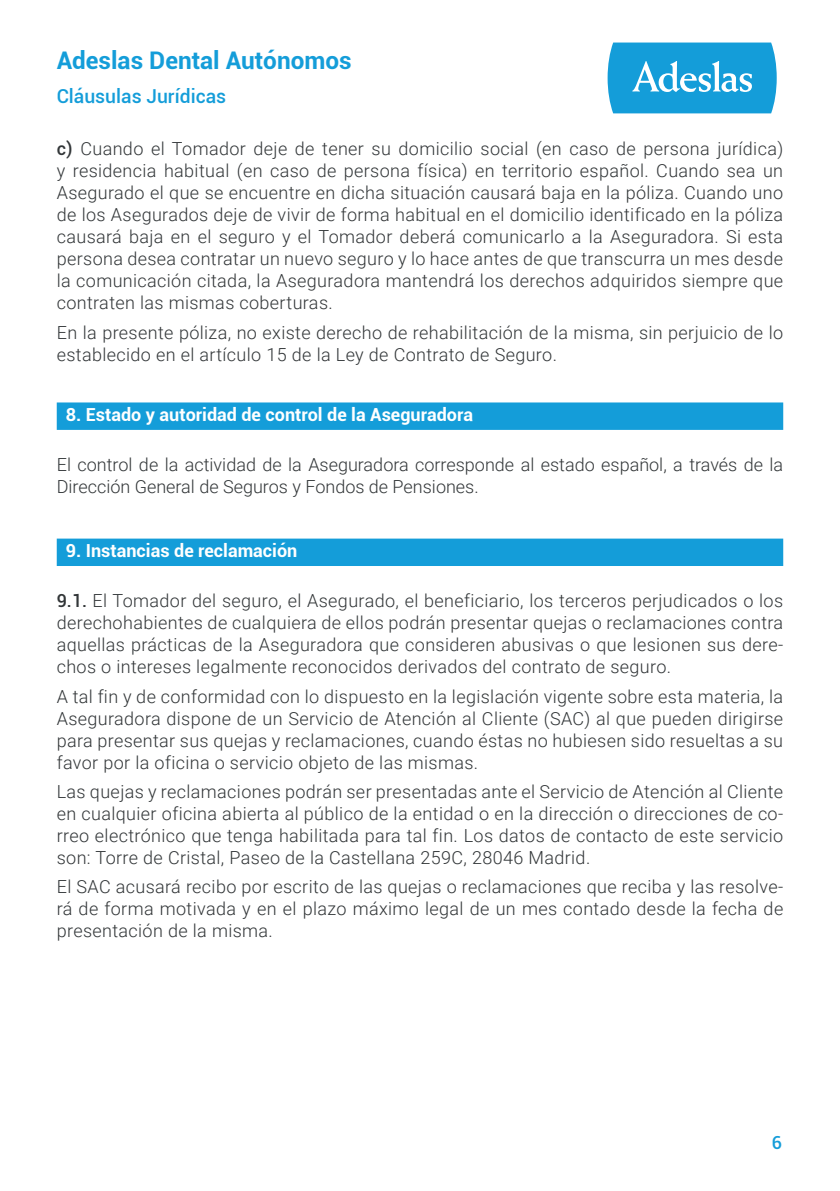
<style>
.page{position:relative;width:840px;height:1191px;background:#fff}
.page>*{position:absolute;margin:0;border:0;box-sizing:border-box;transform-origin:0 0}
.t1{font:700 24.2px "Roboto";color:#149dd9}
.t2{font:500 19.2px "Roboto";color:#149dd9}
.t3{font:300 18px/22px "Roboto";letter-spacing:.02em;color:#323638;text-align:justify}
.t4{font:300 18px/22px "Roboto";color:#323638}
.t5{font:700 18px "Roboto";color:#fff}
.t6{font:500 18px "Roboto";color:#149dd9}
.s1{font-weight:500}
</style>
<div class="page">
<svg style="left:607px;top:43px;width:169px;height:70px;background:#2fa8dd"></svg>
<div style="left:57px;top:402px;width:725px;height:28px;background:#149dd9"></div>
<div style="left:57px;top:538px;width:725px;height:28px;background:#149dd9"></div>
<h1 class="t1" style="left:57px;top:44px;width:296px">Adeslas Dental Autónomos</h1>
<p class="t2" style="left:57px;top:83px;width:171px">Cláusulas Jurídicas</p>
<p class="t3" style="left:57px;top:137px;width:727px"><span class="s1">c)</span> Cuando el Tomador deje de tener su domicilio social (en caso de persona jurídica) y residencia habitual (en caso de persona física) en territorio español. Cuando sea un Asegurado el que se encuentre en dicha situación causará baja en la póliza. Cuando uno de los Asegurados deje de vivir de forma habitual en el domicilio identificado en la póliza causará baja en el seguro y el Tomador deberá comunicarlo a la Aseguradora. Si esta persona desea contratar un nuevo seguro y lo hace antes de que transcurra un mes desde la comunicación citada, la Aseguradora mantendrá los derechos adquiridos siempre que contraten las mismas coberturas.</p>
<p class="t3" style="left:57px;top:321px;width:727px">En la presente póliza, no existe derecho de rehabilitación de la misma, sin perjuicio de lo establecido en el artículo 15 de la Ley de Contrato de Seguro.</p>
<p class="t5" style="left:66px;top:402px;width:408px">8. Estado y autoridad de control de la Aseguradora</p>
<p class="t4" style="left:57px;top:453px;width:727px">El control de la actividad de la Aseguradora corresponde al estado español, a través de la<br>Dirección General de Seguros y Fondos de Pensiones.</p>
<p class="t5" style="left:66px;top:538px;width:233px">9. Instancias de reclamación</p>
<p class="t3" style="left:57px;top:589px;width:727px"><span class="s1">9.1.</span> El Tomador del seguro, el Asegurado, el beneficiario, los terceros perjudicados o los derechohabientes de cualquiera de ellos podrán presentar quejas o reclamaciones contra aquellas prácticas de la Aseguradora que consideren abusivas o que lesionen sus dere&shy;chos o intereses legalmente reconocidos derivados del contrato de seguro.</p>
<p class="t3" style="left:57px;top:684px;width:727px">A tal fin y de conformidad con lo dispuesto en la legislación vigente sobre esta materia, la Aseguradora dispone de un Servicio de Atención al Cliente (SAC) al que pueden dirigirse para presentar sus quejas y reclamaciones, cuando éstas no hubiesen sido resueltas a su favor por la oficina o servicio objeto de las mismas.</p>
<p class="t3" style="left:57px;top:780px;width:727px">Las quejas y reclamaciones podrán ser presentadas ante el Servicio de Atención al Cliente en cualquier oficina abierta al público de la entidad o en la dirección o direcciones de co&shy;rreo electrónico que tenga habilitada para tal fin. Los datos de contacto de este servicio son: Torre de Cristal, Paseo de la Castellana 259C, 28046 Madrid.</p>
<p class="t3" style="left:57px;top:875px;width:727px">El SAC acusará recibo por escrito de las quejas o reclamaciones que reciba y las resolve&shy;rá de forma motivada y en el plazo máximo legal de un mes contado desde la fecha de presentación de la misma.</p>
<p class="t6" style="left:771px;top:1129px;width:12px">6</p>
</div>
